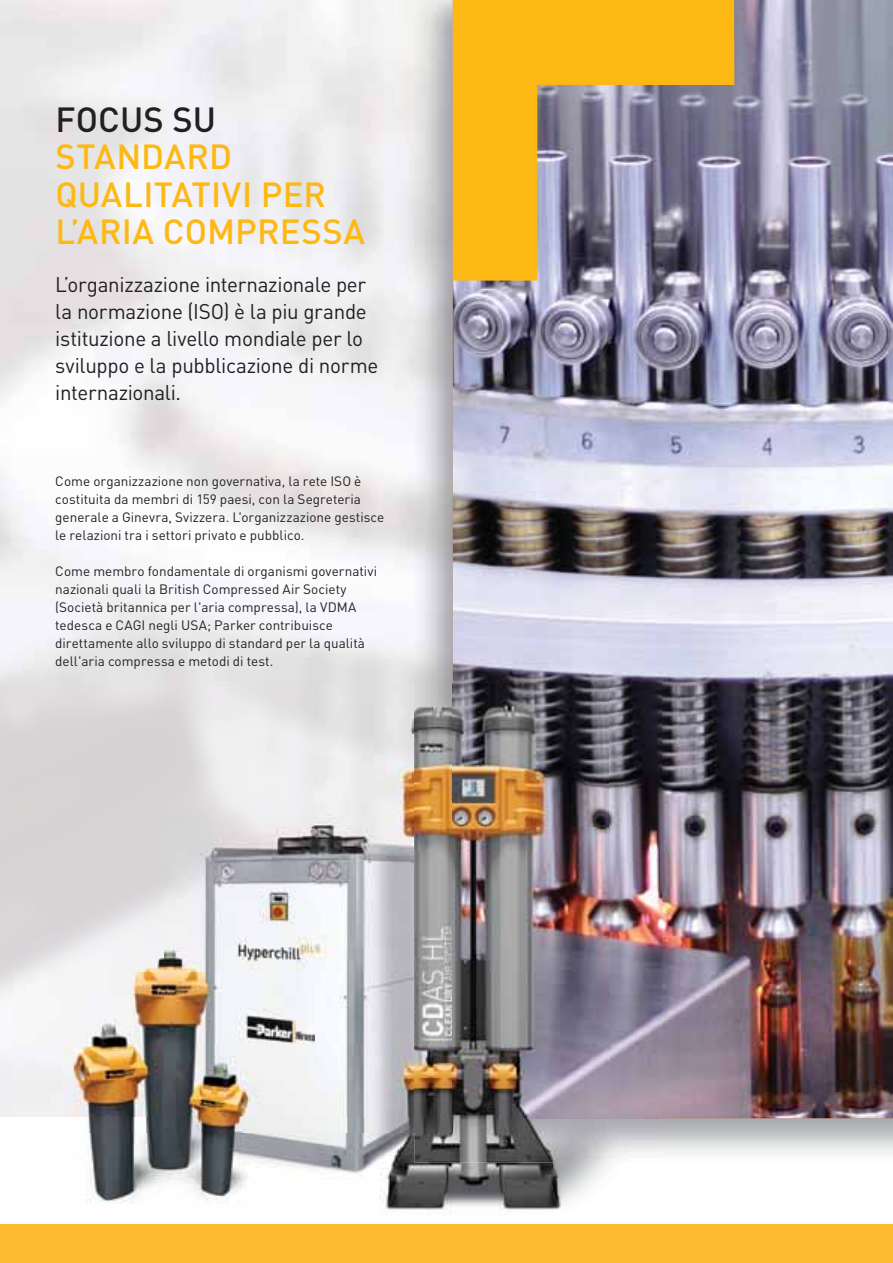
<style>
.page{position:relative;width:893px;height:1263px;background:#fff}
.page>*{position:absolute;margin:0;border:0;box-sizing:border-box;transform-origin:0 0}
.t1{font:500 34.5px/37.5px "DINOT";letter-spacing:.005em;color:#fdb813}
.t2{font:500 34.5px "DINOT";letter-spacing:.005em;color:#231f20}
.t3{font:21px/27px "DIN Pro";letter-spacing:-.015em;color:#231f20}
.t4{font:13.5px/18px "DINOT";color:#231f20}
</style>
<div class="page">
<img style="left:453px;top:1118px;width:440px;height:44px">
<img style="left:414px;top:0;width:39px;height:683px">
<img style="left:453px;top:0;width:440px;height:1118px">
<svg style="left:453px;top:0;width:281px;height:281px;background:#c39f57"></svg>
<img style="left:15px;top:1132px;width:539px;height:93px">
<img style="left:554px;top:1162px;width:108px;height:63px">
<img style="left:87px;top:1118px;width:366px;height:14px">
<img style="left:15px;top:683px;width:647px;height:435px">
<div style="left:0;top:1225px;width:893px;height:38px;background:#fdbb30"></div>
<h1 class="t2" style="left:55px;top:100px;width:162px">FOCUS SU</h1>
<h1 class="t1" style="left:55px;top:138px;width:311px">STANDARD<br>QUALITATIVI PER<br>L’ARIA COMPRESSA</h1>
<h2 class="t3" style="left:55px;top:274px;width:325px">L’organizzazione internazionale per la normazione (ISO) è la piu grande istituzione a livello mondiale per lo sviluppo e la pubblicazione di norme internazionali.</h2>
<p class="t4" style="left:55px;top:474px;width:331px">Come organizzazione non governativa, la rete ISO è costituita da membri di 159 paesi, con la Segreteria generale a Ginevra, Svizzera. L'organizzazione gestisce le relazioni tra i settori privato e pubblico.</p>
<p class="t4" style="left:55px;top:564px;width:324px">Come membro fondamentale di organismi governativi nazionali quali la British Compressed Air Society (Società britannica per l'aria compressa), la VDMA tedesca e CAGI negli USA; Parker contribuisce direttamente allo sviluppo di standard per la qualità dell'aria compressa e metodi di test.</p>
</div>
